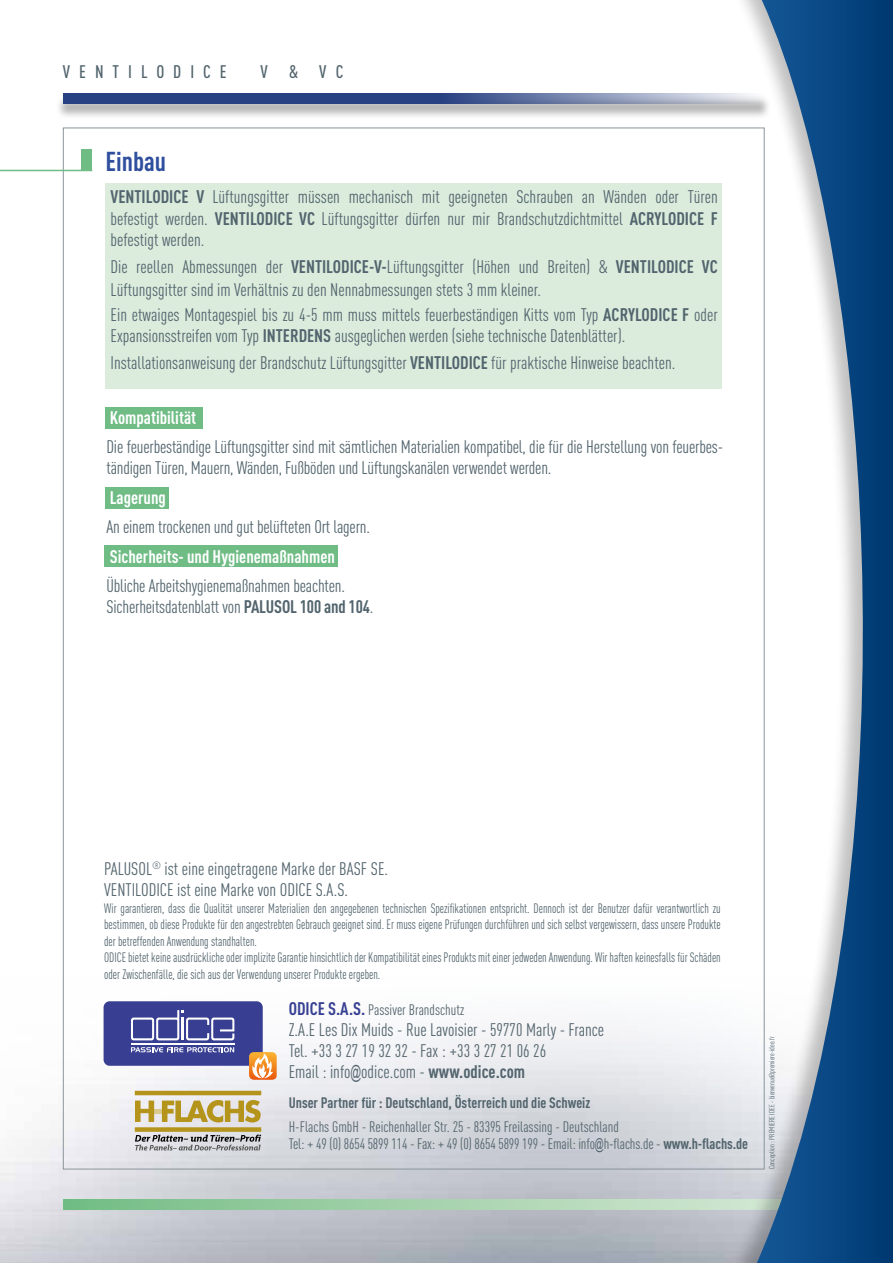
<style>
.page{position:relative;width:893px;height:1263px;background:#fff}
.page>*{position:absolute;margin:0;border:0;box-sizing:border-box;transform-origin:0 0}
.t1{font:700 27px "DIN Cond";color:#2f4f9e}
.t2{font:18px/21px "DIN Cond";color:#52646d}
.t3{font:700 18px "DIN Cond";color:#fff}
.t4{font:500 18px "DIN Cond";letter-spacing:.5em;color:#52646d}
.t5{font:15px/16.5px "DIN Cond";color:#52646d}
.t6{font:700 15px "DIN Cond";color:#52646d}
.t7{font:13.5px/16.5px "DIN Cond";color:#52646d;scale:.9 1}
.t8{font:7.5px "DIN Cond";color:#52646d}
.s1{font-weight:700}
.s2{font-weight:700;font-size:18px;color:#384093}
.s3{font-family:"Arial Narrow"}
</style>
<div class="page">
<svg style="left:64px;top:1199px;width:662px;height:11px;background:#a0d0a9"></svg>
<div style="left:726px;top:0;width:167px;height:1263px;background:#000;opacity:.25"></div>
<svg style="left:757px;top:0;width:136px;height:1263px"></svg>
<div style="left:105px;top:183px;width:617px;height:206px;background:#dbecdd"></div>
<div style="left:56px;top:95px;width:716px;height:25px;background:#000;opacity:.3"></div>
<svg style="left:63px;top:94px;width:702px;height:10px;background:#546799"></svg>
<div style="left:82px;top:149px;width:10px;height:22px;background:#6fbc85"></div>
<hr style="left:0;top:170px;width:92px;height:1px;background:#6fbc85">
<div style="left:105px;top:408px;width:98px;height:21px;background:#6fbc85"></div>
<div style="left:105px;top:487px;width:64px;height:22px;background:#6fbc85"></div>
<div style="left:104px;top:545px;width:234px;height:22px;background:#6fbc85"></div>
<div style="left:104px;top:1001px;width:159px;height:65px;background:#383f92;border-radius:6px"></div>
<svg style="left:131px;top:1047px;width:103px;height:5px"></svg>
<svg style="left:249px;top:1052px;width:28px;height:28px"></svg>
<svg style="left:131px;top:1010px;width:103px;height:30px"></svg>
<hr style="left:131px;top:1043px;width:103px;height:1px;background:#fff">
<svg style="left:135px;top:1091px;width:126px;height:59px;background:#c4b88f"></svg>
<p class="t4" style="left:63px;top:61px;width:165px">VENTILODICE</p>
<p class="t4" style="left:260px;top:61px;width:84px">V &amp; V C</p>
<h1 class="t1" style="left:105px;top:145px;width:62px">Einbau</h1>
<p class="t2" style="left:111px;top:185px;width:609px;line-height:21.8px;text-align:justify"><span class="s1">VENTILODICE V</span> Lüftungsgitter müssen mechanisch mit geeigneten Schrauben an Wänden oder Türen befestigt werden. <span class="s1">VENTILODICE VC</span> Lüftungsgitter dürfen nur mir Brandschutzdichtmittel <span class="s1">ACRYLODICE F </span>befestigt werden.</p>
<p class="t2" style="left:111px;top:255px;width:609px;line-height:22.5px">Die reellen Abmessungen der <span class="s1">VENTILODICE-V-</span>Lüftungsgitter (Höhen und Breiten) &amp; <span class="s1">VENTILODICE VC<br></span>Lüftungsgitter sind im Verhältnis zu den Nennabmessungen stets 3 mm kleiner.</p>
<p class="t2" style="left:111px;top:304px;width:609px">Ein etwaiges Montagespiel bis zu 4-5 mm muss mittels feuerbeständigen Kitts vom Typ <span class="s1">ACRYLODICE F</span> oder<br>Expansionsstreifen vom Typ <span class="s1">INTERDENS</span> ausgeglichen werden (siehe technische Datenblätter).</p>
<p class="t2" style="left:111px;top:352px;width:566px">Installationsanweisung der Brandschutz Lüftungsgitter <span class="s1">VENTILODICE</span> für praktische Hinweise beachten.</p>
<p class="t3" style="left:110px;top:406px;width:88px">Kompatibilität</p>
<p class="t2" style="left:107px;top:436px;width:618px">Die feuerbeständige Lüftungsgitter sind mit sämtlichen Materialien kompatibel, die für die Herstellung von feuerbes&shy;tändigen Türen, Mauern, Wänden, Fußböden und Lüftungskanälen verwendet werden.</p>
<p class="t3" style="left:110px;top:486px;width:58px">Lagerung</p>
<p class="t2" style="left:107px;top:516px;width:265px">An einem trockenen und gut belüfteten Ort lagern.</p>
<p class="t3" style="left:110px;top:545px;width:227px">Sicherheits- und Hygienemaßnahmen</p>
<p class="t2" style="left:107px;top:575px;width:268px">Übliche Arbeitshygienemaßnahmen beachten.<br>Sicherheitsdatenblatt von <span class="s1">PALUSOL 100 and 104</span>.</p>
<p class="t2" style="left:104px;top:858px;width:285px">PALUSOL<sup>®</sup> ist eine eingetragene Marke der BASF SE.<br>VENTILODICE ist eine Marke von ODICE S.A.S.</p>
<p class="t7" style="left:104px;top:900px;width:687px">Wir garantieren, dass die Qualität unserer Materialien den angegebenen technischen Spezifikationen entspricht. Dennoch ist der Benutzer dafür verantwortlich zu bestimmen, ob diese Produkte für den angestrebten Gebrauch geeignet sind. Er muss eigene Prüfungen durchführen und sich selbst vergewissern, dass unsere Produkte der betreffenden Anwendung standhalten.<br>ODICE bietet keine ausdrückliche oder implizite Garantie hinsichtlich der Kompatibilität eines Produkts mit einer jedweden Anwendung. Wir haften keinesfalls für Schäden oder Zwischenfälle, die sich aus der Verwendung unserer Produkte ergeben.</p>
<p class="t5" style="left:289px;top:1002px;width:177px"><span class="s2">ODICE S.A.S.</span> Passiver Brandschutz</p>
<p class="t2" style="left:289px;top:1019px;width:317px">Z.A.E Les Dix Muids - Rue Lavoisier - 59770 Marly - France<br>Tel. +33 3 27 19 32 32 - Fax : +33 3 27 21 06 26<br>Email : info<span class="s3">@</span>odice.com - <span class="s1">www.odice.com</span></p>
<p class="t5" style="left:289px;top:1119px;width:461px">H-Flachs GmbH - Reichenhaller Str. 25 - 83395 Freilassing - Deutschland<br>Tel: + 49 (0) 8654 5899 114 - Fax: + 49 (0) 8654 5899 199 - Email: info<span class="s3">@</span>h-flachs.de - <span class="s1">www.h-flachs.de</span></p>
<p class="t6" style="left:289px;top:1093px;width:303px">Unser Partner für : Deutschland, Österreich und die Schweiz</p>
<p class="t8" style="left:767px;top:1169px;width:134px;rotate:-90deg">Conception : PREMIERE IDEE - bienvenue@premiere-idee.fr</p>
</div>
